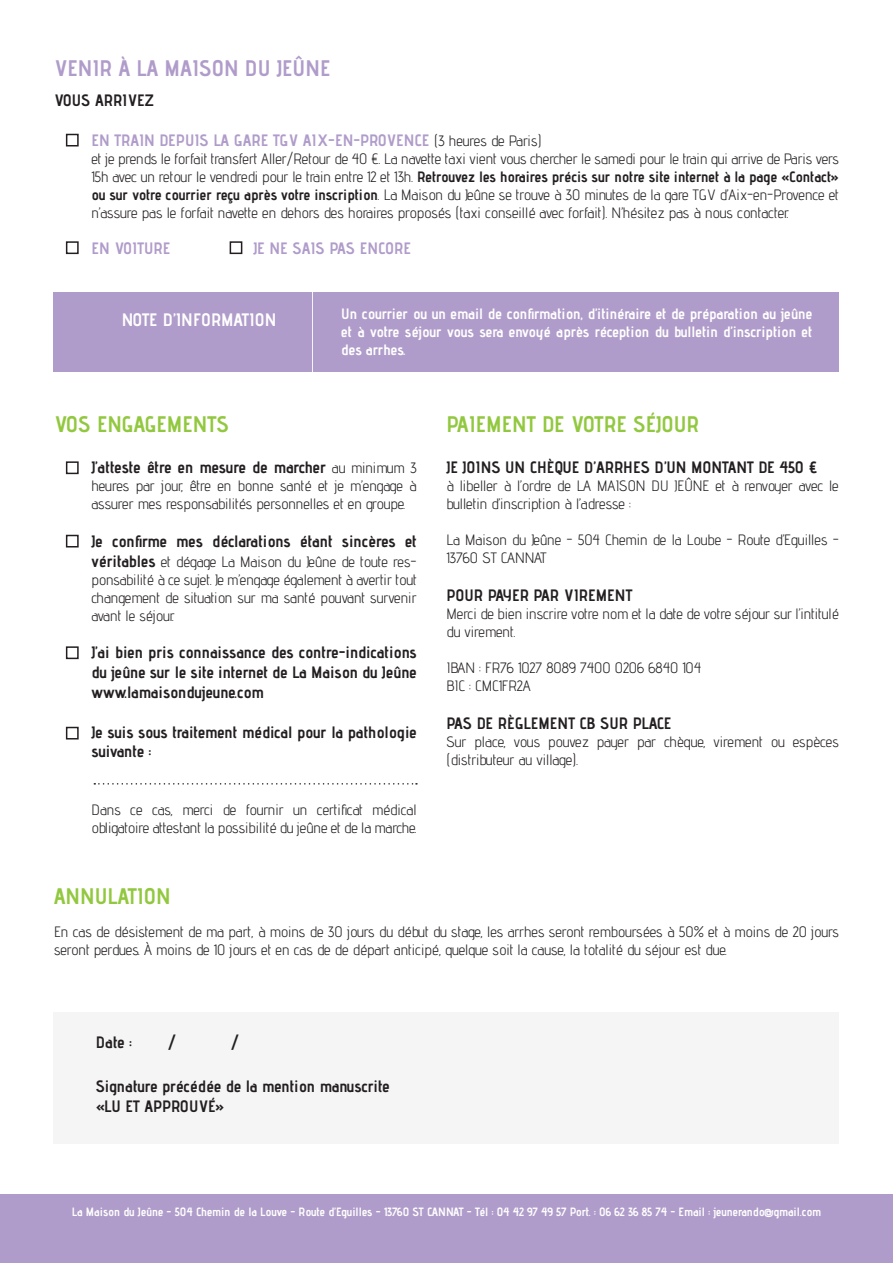
<style>
.page{position:relative;width:893px;height:1263px;background:#fff}
.page>*{position:absolute;margin:0;border:0;box-sizing:border-box;transform-origin:0 0}
.t1{font:700 22.5px "Advent Pro";color:#92c83f}
.t2{font:700 22.5px "Advent Pro";color:#b09cca}
.t3{font:700 18px "Advent Pro";color:#fff}
.t4{font:700 16.5px/19.8px "Advent Pro";color:#231f20}
.t5{font:700 16.5px "Advent Pro";color:#b09cca}
.t6{font:15px/18px "Advent Pro";color:#231f20}
.t7{font:700 15px/18px "Advent Pro";color:#fff;text-align:justify}
.t8{font:700 12px "Advent Pro";color:#fff}
.s1{font-weight:400;font-size:15px;color:#231f20}
.s2{font-weight:700}
.s3{font-weight:400;font-size:15px}
.s4{font-weight:700;font-size:16.5px}
</style>
<div class="page">
<div style="left:0;top:1195px;width:893px;height:68px;background:#b09cca"></div>
<div style="left:66px;top:134px;width:13px;height:12px;border:2px solid #231f20"></div>
<div style="left:66px;top:241px;width:13px;height:13px;border:2px solid #231f20"></div>
<div style="left:230px;top:241px;width:12px;height:13px;border:2px solid #231f20"></div>
<div style="left:54px;top:292px;width:785px;height:80px;background:#b09cca"></div>
<hr style="left:313px;top:292px;width:1px;height:80px;background:#f5f3f8">
<svg style="left:94px;top:783px;width:323px;height:1px"></svg>
<div style="left:66px;top:461px;width:13px;height:13px;border:2px solid #231f20"></div>
<div style="left:66px;top:535px;width:13px;height:12px;border:2px solid #231f20"></div>
<div style="left:66px;top:646px;width:13px;height:13px;border:2px solid #231f20"></div>
<div style="left:66px;top:727px;width:13px;height:12px;border:2px solid #231f20"></div>
<div style="left:54px;top:1012px;width:785px;height:132px;background:#f5f5f6"></div>
<h1 class="t2" style="left:54px;top:54px;width:278px">VENIR À LA MAISON DU JEÛNE</h1>
<p class="t4" style="left:54px;top:90px;width:102px">VOUS ARRIVEZ</p>
<p class="t5" style="left:91px;top:130px;width:452px">EN TRAIN DEPUIS LA GARE TGV AIX-EN-PROVENCE <span class="s1">(3 heures de Paris)</span></p>
<p class="t6" style="left:91px;top:149px;width:749px;text-align:justify">et je prends le forfait transfert Aller/Retour de 40 €. La navette taxi vient vous chercher le samedi pour le train qui arrive de Paris vers 15h avec un retour le vendredi pour le train entre 12 et 13h. <span class="s2">Retrouvez les horaires précis sur notre site internet à la page «Contact» ou sur votre courrier reçu après votre inscription</span>. La Maison du Jeûne se trouve à 30 minutes de la gare TGV d’Aix-en-Provence et n’assure pas le forfait navette en dehors des horaires proposés (taxi conseillé avec forfait). N’hésitez pas à nous contacter.</p>
<p class="t5" style="left:91px;top:238px;width:80px">EN VOITURE</p>
<p class="t5" style="left:253px;top:238px;width:159px">JE NE SAIS PAS ENCORE</p>
<p class="t3" style="left:122px;top:309px;width:156px">NOTE D’INFORMATION</p>
<p class="t7" style="left:341px;top:304px;width:472px">Un courrier ou un email de confirmation, d’itinéraire et de préparation au jeûne et à votre séjour vous sera envoyé après réception du bulletin d’inscription et des arrhes.</p>
<h1 class="t1" style="left:54px;top:410px;width:177px">VOS ENGAGEMENTS</h1>
<h1 class="t1" style="left:446px;top:410px;width:254px">PAIEMENT DE VOTRE SÉJOUR</h1>
<p class="t4" style="left:91px;top:457px;width:327px">J’atteste être en mesure de marcher <span class="s3">au minimum 3</span></p>
<p class="t6" style="left:91px;top:476px;width:327px">heures par jour, être en bonne santé et je m’engage à assurer mes responsabilités personnelles et en groupe.</p>
<p class="t4" style="left:91px;top:531px;width:327px">Je confirme mes déclarations étant sincères et</p>
<p class="t6" style="left:91px;top:552px;width:327px;text-align:justify"><span class="s4">véritables</span> et dégage La Maison du Jeûne de toute res&shy;ponsabilité à ce sujet. Je m’engage également à avertir tout changement de situation sur ma santé pouvant survenir avant le séjour.</p>
<p class="t4" style="left:91px;top:642px;width:327px;text-align:justify">J’ai bien pris connaissance des contre-indications du jeûne sur le site internet de La Maison du Jeûne www.lamaisondujeune.com</p>
<p class="t4" style="left:91px;top:722px;width:327px">Je suis sous traitement médical pour la pathologie suivante :</p>
<p class="t4" style="left:446px;top:457px;width:372px">JE JOINS UN CHÈQUE D’ARRHES D’UN MONTANT DE 450 €</p>
<p class="t6" style="left:446px;top:476px;width:394px">à libeller à l’ordre de LA MAISON DU JEÛNE et à renvoyer avec le bulletin d’inscription à l’adresse :</p>
<p class="t6" style="left:446px;top:530px;width:394px">La Maison du Jeûne - 504 Chemin de la Loube - Route d’Eguilles -<br>13760 ST CANNAT</p>
<p class="t4" style="left:446px;top:585px;width:187px">POUR PAYER PAR VIREMENT</p>
<p class="t6" style="left:446px;top:604px;width:394px">Merci de bien inscrire votre nom et la date de votre séjour sur l’intitulé du virement.</p>
<p class="t6" style="left:446px;top:658px;width:256px">IBAN : FR76 1027 8089 7400 0206 6840 104<br>BIC : CMC1FR2A</p>
<p class="t4" style="left:446px;top:713px;width:226px">PAS DE RÈGLEMENT CB SUR PLACE</p>
<p class="t6" style="left:446px;top:732px;width:394px">Sur place, vous pouvez payer par chèque, virement ou espèces (distributeur au village).</p>
<p class="t6" style="left:91px;top:800px;width:327px">Dans ce cas, merci de fournir un certificat médical obligatoire attestant la possibilité du jeûne et de la marche.</p>
<h1 class="t1" style="left:54px;top:882px;width:119px">ANNULATION</h1>
<p class="t6" style="left:54px;top:923px;width:786px">En cas de désistement de ma part, à moins de 30 jours du début du stage, les arrhes seront remboursées à 50% et à moins de 20 jours seront perdues. À moins de 10 jours et en cas de de départ anticipé, quelque soit la cause, la totalité du séjour est due.</p>
<p class="t4" style="left:96px;top:1032px;width:37px">Date :</p>
<p class="t4" style="left:168px;top:1032px;width:9px">/</p>
<p class="t4" style="left:231px;top:1032px;width:9px">/</p>
<p class="t4" style="left:96px;top:1076px;width:296px">Signature précédée de la mention manuscrite «LU ET APPROUVÉ»</p>
<p class="t8" style="left:72px;top:1204px;width:751px">La Maison du Jeûne - 504 Chemin de la Louve - Route d’Eguilles - 13760 ST CANNAT - Tél : 04 42 97 49 57 Port. : 06 62 36 85 74 - Email : jeunerando@gmail.com</p>
</div>
